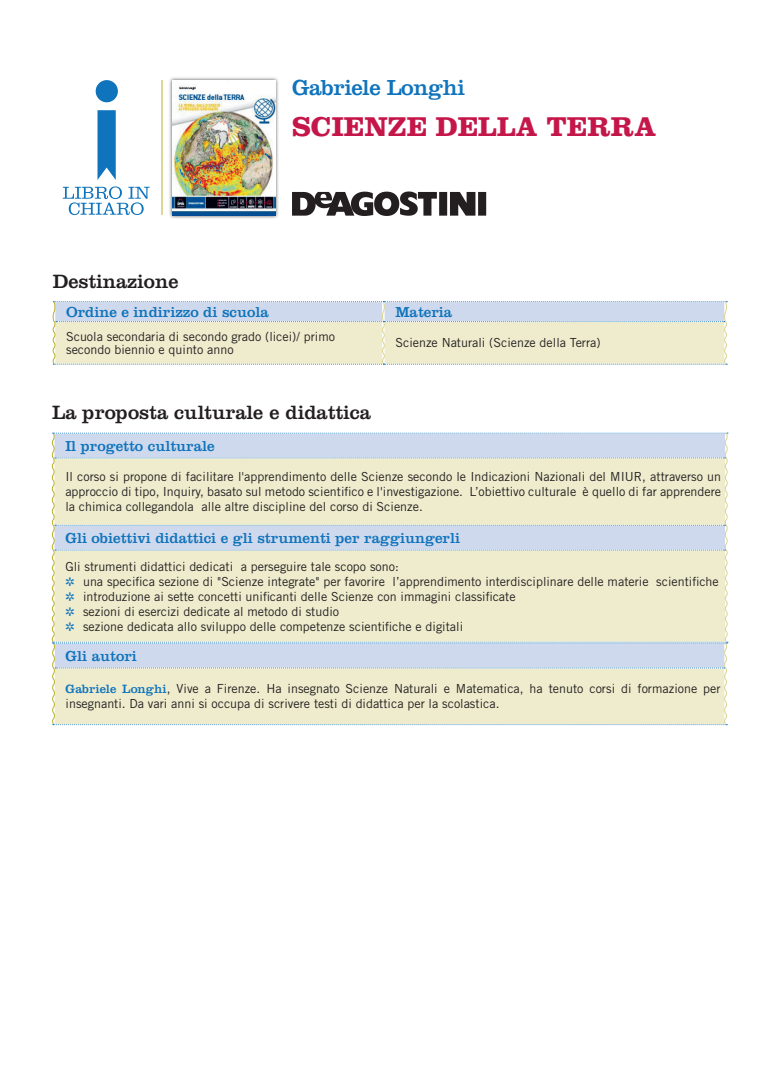
<style>
.page{position:relative;width:780px;height:1088px;background:#fff}
.page>*{position:absolute;margin:0;border:0;box-sizing:border-box;transform-origin:0 0}
.t1{font:700 28.25px "Clarendon LT Std";color:#c5164a}
.t2{font:22.62px "Clarendon LT Std";letter-spacing:-.02em;color:#1074bc}
.t3{font:20px "Clarendon LT Std";color:#231f20}
.t4{font:15px "Clarendon LT Std";color:#1074bc}
.Luigi_Normale{font:12.5px/15px "Trade Gothic LT Std";color:#231f20}
.s1{color:#1074bc}
.s2{font-family:"Clarendon LT Std";color:#1074bc}
</style>
<div class="page">
<svg style="left:52px;top:301px;width:675px;height:64px;background:#e2e5d8"></svg>
<hr style="left:161px;top:80px;width:1px;height:135px;background:#bbb12a">
<svg style="left:97px;top:110px;width:19px;height:70px"></svg>
<div style="left:96px;top:80px;width:22px;height:22px;background:#1074bc;border-radius:50%"></div>
<svg style="left:63px;top:186px;width:87px;height:29px"></svg>
<div style="left:168px;top:76px;width:112px;height:143px;background:#231f20;opacity:.75"></div>
<img style="left:172px;top:80px;width:104px;height:135px">
<svg style="left:51px;top:433px;width:677px;height:292px;background:#e4e6d5"></svg>
<img style="left:292px;top:191px;width:195px;height:25px">
<p class="t3" style="left:53px;top:269px;width:127px">Destinazione</p>
<p class="t2" style="left:292px;top:74px;width:174px">Gabriele Longhi</p>
<p class="t1" style="left:292px;top:109px;width:366px">SCIENZE DELLA TERRA</p>
<p class="t4" style="left:66px;top:303px;width:204px">Ordine e indirizzo di scuola</p>
<p class="t4" style="left:395px;top:303px;width:58px">Materia</p>
<p class="Luigi_Normale" style="left:66px;top:329px;width:270px;line-height:13.8px">Scuola secondaria di secondo grado (licei)/ primo secondo biennio e quinto anno</p>
<p class="Luigi_Normale" style="left:395px;top:335px;width:207px">Scienze Naturali (Scienze della Terra)</p>
<p class="t3" style="left:52px;top:401px;width:320px">La proposta culturale e didattica</p>
<p class="t4" style="left:65px;top:437px;width:151px">Il progetto culturale</p>
<p class="Luigi_Normale" style="left:65px;top:469px;width:657px;text-align:justify">Il corso si propone di facilitare l'apprendimento delle Scienze secondo le Indicazioni Nazionali del MIUR, attraverso un approccio di tipo, Inquiry, basato sul metodo scientifico e l'investigazione. L’obiettivo culturale è quello di far apprendere la chimica collegandola alle altre discipline del corso di Scienze.</p>
<p class="t4" style="left:65px;top:529px;width:396px">Gli obiettivi didattici e gli strumenti per raggiungerli</p>
<p class="Luigi_Normale" style="left:65px;top:558px;width:335px">Gli strumenti didattici dedicati a perseguire tale scopo sono:</p>
<p class="Luigi_Normale" style="left:65px;top:573px;width:655px"><span class="s1">✲</span> una specifica sezione di "Scienze integrate" per favorire l’apprendimento interdisciplinare delle materie scientifiche</p>
<p class="Luigi_Normale" style="left:65px;top:588px;width:451px"><span class="s1">✲</span> introduzione ai sette concetti unificanti delle Scienze con immagini classificate</p>
<p class="Luigi_Normale" style="left:65px;top:603px;width:275px"><span class="s1">✲</span> sezioni di esercizi dedicate al metodo di studio</p>
<p class="Luigi_Normale" style="left:65px;top:618px;width:399px"><span class="s1">✲</span> sezione dedicata allo sviluppo delle competenze scientifiche e digitali</p>
<p class="t4" style="left:66px;top:647px;width:73px">Gli autori</p>
<p class="Luigi_Normale" style="left:66px;top:681px;width:656px"><span class="s2">Gabriele Longhi</span>, Vive a Firenze. Ha insegnato Scienze Naturali e Matematica, ha tenuto corsi di formazione per insegnanti. Da vari anni si occupa di scrivere testi di didattica per la scolastica.</p>
</div>
